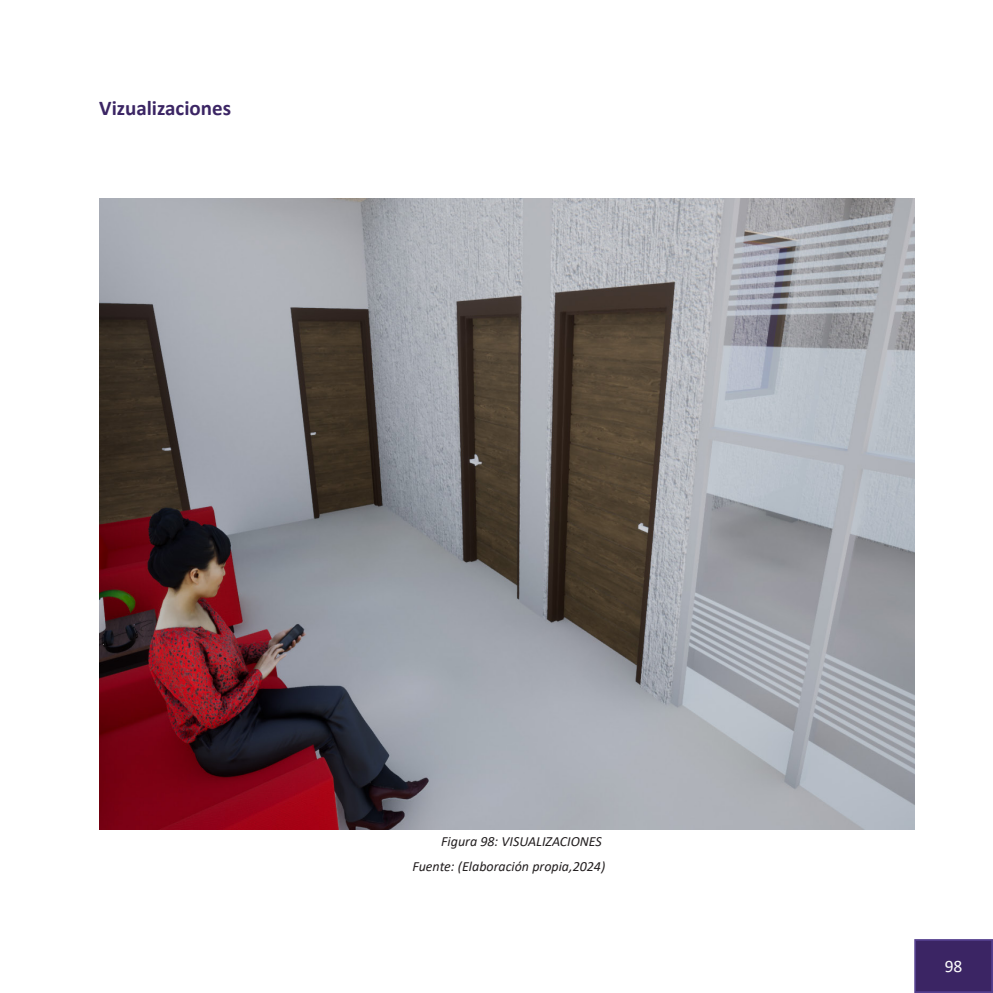
<style>
.page{position:relative;width:993px;height:993px;background:#fff}
.page>*{position:absolute;margin:0;border:0;box-sizing:border-box;transform-origin:0 0}
.Estilo_de_párrafo_2{font:700 21px "Calibri";color:#3b2564}
.t1{font:17.5px "Calibri";color:#fcfcfc}
.No_Spacing{font:italic 14px "Calibri";color:#231f20}
</style>
<div class="page">
<div style="left:913px;top:938px;width:79px;height:54px;background:#3b2564;border:2px solid #543f8d"></div>
<img style="left:99px;top:198px;width:814px;height:630px">
<p class="Estilo_de_párrafo_2" style="left:99px;top:93px;width:133px">Vizualizaciones</p>
<p class="No_Spacing" style="left:441px;top:831px;width:162px">Figura 98: VISUALIZACIONES</p>
<p class="No_Spacing" style="left:412px;top:856px;width:194px">Fuente: (Elaboración propia,2024)</p>
<p class="t1" style="left:944px;top:953px;width:19px">98</p>
</div>
